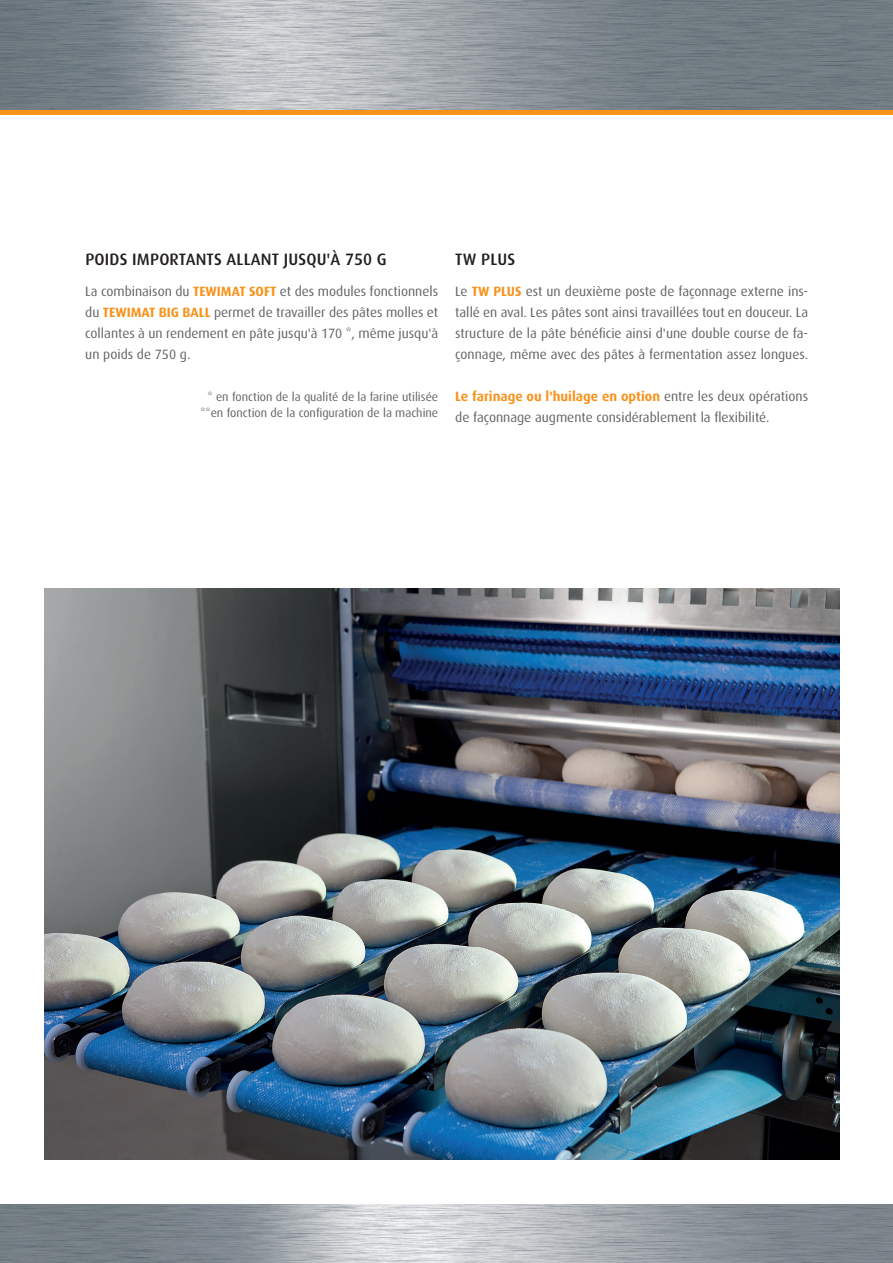
<style>
.page{position:relative;width:893px;height:1263px;background:#fff}
.page>*{position:absolute;margin:0;border:0;box-sizing:border-box;transform-origin:0 0}
.t1{font:500 16.5px "Dax Pro";letter-spacing:.01em;color:#231f20}
.t2{font:13.5px/21px "Dax Pro";color:#636366;text-align:justify}
.t3{font:12px/16.5px "Dax Pro";color:#636366;text-align:center}
.s1{font-weight:700;color:#f7931d}
</style>
<div class="page">
<img style="left:0;top:0;width:893px;height:1263px">
<div style="left:0;top:111px;width:893px;height:1092px;background:#fff"></div>
<hr style="left:0;top:111px;width:893px;height:4px;background:#f7931d">
<img style="left:44px;top:588px;width:19px;height:185px">
<img style="left:45px;top:589px;width:795px;height:570px">
<p class="t1" style="left:85px;top:249px;width:303px">POIDS IMPORTANTS ALLANT JUSQU'À 750 G</p>
<p class="t2" style="left:85px;top:280px;width:354px">La combinaison du <span class="s1">TEWIMAT SOFT</span> et des modules fonctionnels du <span class="s1">TEWIMAT BIG BALL</span> permet de travailler des pâtes molles et collantes à un rendement en pâte jusqu'à 170 *, même jusqu'à un poids de 750 g.</p>
<p class="t3" style="left:201px;top:388px;width:239px">* en fonction de la qualité de la farine utilisée **en fonction de la configuration de la machine</p>
<p class="t1" style="left:455px;top:249px;width:62px">TW PLUS</p>
<p class="t2" style="left:455px;top:280px;width:354px">Le <span class="s1">TW PLUS</span> est un deuxième poste de façonnage externe ins&shy;tallé en aval. Les pâtes sont ainsi travaillées tout en douceur. La structure de la pâte bénéficie ainsi d'une double course de fa&shy;çonnage, même avec des pâtes à fermentation assez longues.</p>
<p class="t2" style="left:455px;top:385px;width:354px"><span class="s1">Le farinage ou l'huilage en option</span> entre les deux opérations de façonnage augmente considérablement la flexibilité.</p>
</div>
